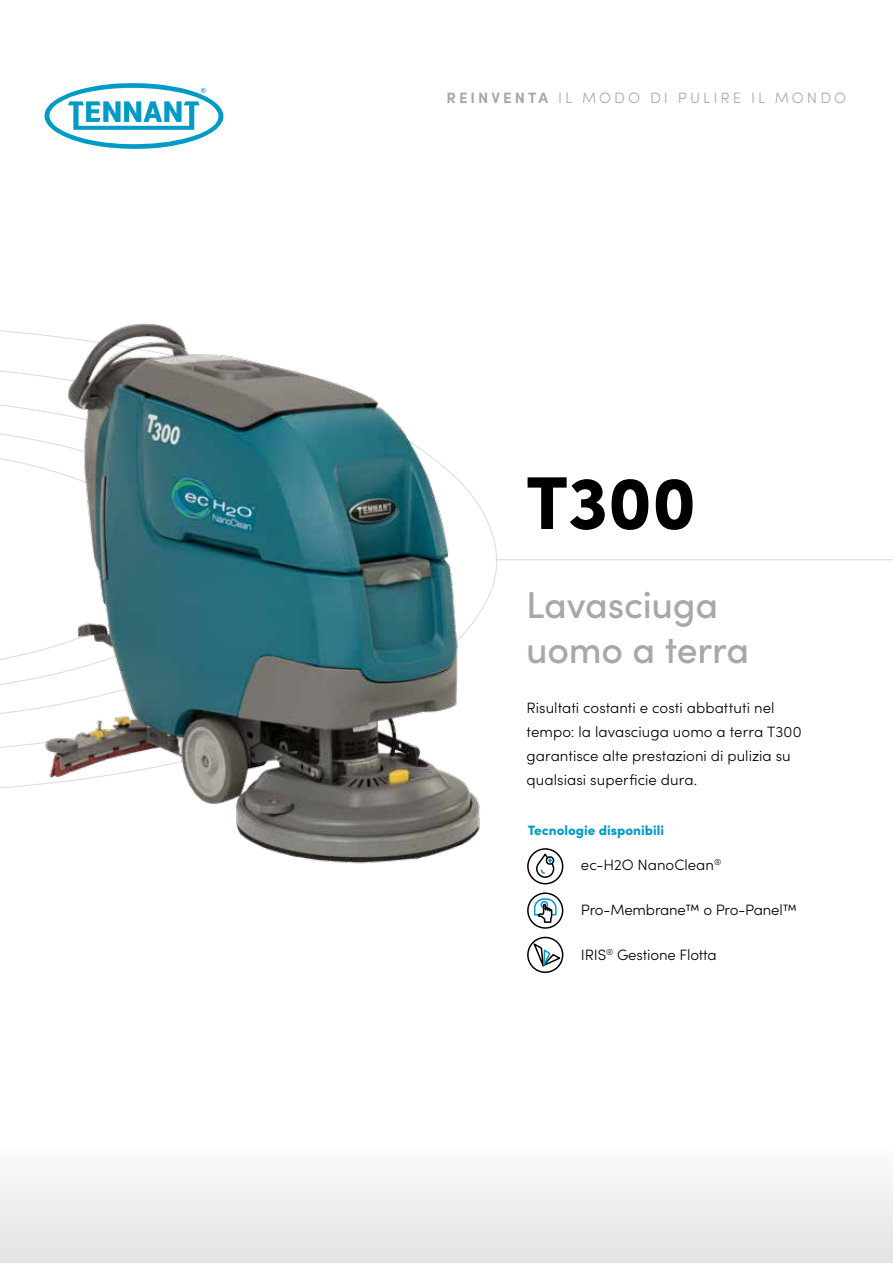
<style>
.page{position:relative;width:893px;height:1263px;background:#fff}
.page>*{position:absolute;margin:0;border:0;box-sizing:border-box;transform-origin:0 0}
.t1{font:900 75px "Sofia Pro";color:#000}
.t2{font:500 37.5px/45px "Sofia Pro";letter-spacing:-.005em;color:#a7a8a9}
.t3{font:300 15px/24px "Sofia Pro";color:#000}
.t4{font:300 15px "Sofia Pro";letter-spacing:.2em;color:#a7a8a9}
.t5{font:900 13.5px "Sofia Pro";color:#009ac7}
.s1{font-weight:700}
</style>
<div class="page">
<div style="left:0;top:1144px;width:893px;height:119px;background:linear-gradient(to bottom,#fdfdfd,#e3e1e1)"></div>
<hr style="left:497px;top:559px;width:396px;height:1px;background:#d3d3d4">
<svg style="left:44px;top:83px;width:180px;height:66px"></svg>
<img style="left:43px;top:323px;width:454px;height:541px">
<svg style="left:527px;top:848px;width:37px;height:37px"></svg>
<div style="left:527px;top:892px;width:36px;height:37px;border:2px solid #000;border-radius:50%"></div>
<svg style="left:533px;top:897px;width:24px;height:27px"></svg>
<svg style="left:527px;top:936px;width:37px;height:37px"></svg>
<p class="t4" style="left:446px;top:87px;width:401px"><span class="s1">REINVENTA</span> IL MODO DI PULIRE IL MONDO</p>
<h1 class="t1" style="left:526px;top:444px;width:172px">T300</h1>
<h2 class="t2" style="left:526px;top:580px;width:225px">Lavasciuga uomo a terra</h2>
<p class="t3" style="left:527px;top:695px;width:276px">Risultati costanti e costi abbattuti nel tempo: la lavasciuga uomo a terra T300 garantisce alte prestazioni di pulizia su qualsiasi superficie dura.</p>
<p class="t5" style="left:528px;top:820px;width:138px">Tecnologie disponibili</p>
<p class="t3" style="left:581px;top:852px;width:142px">ec-H2O NanoClean<sup>®</sup></p>
<p class="t3" style="left:581px;top:897px;width:218px">Pro-Membrane™ o Pro-Panel™</p>
<p class="t3" style="left:581px;top:942px;width:137px">IRIS<sup>®</sup> Gestione Flotta</p>
</div>
